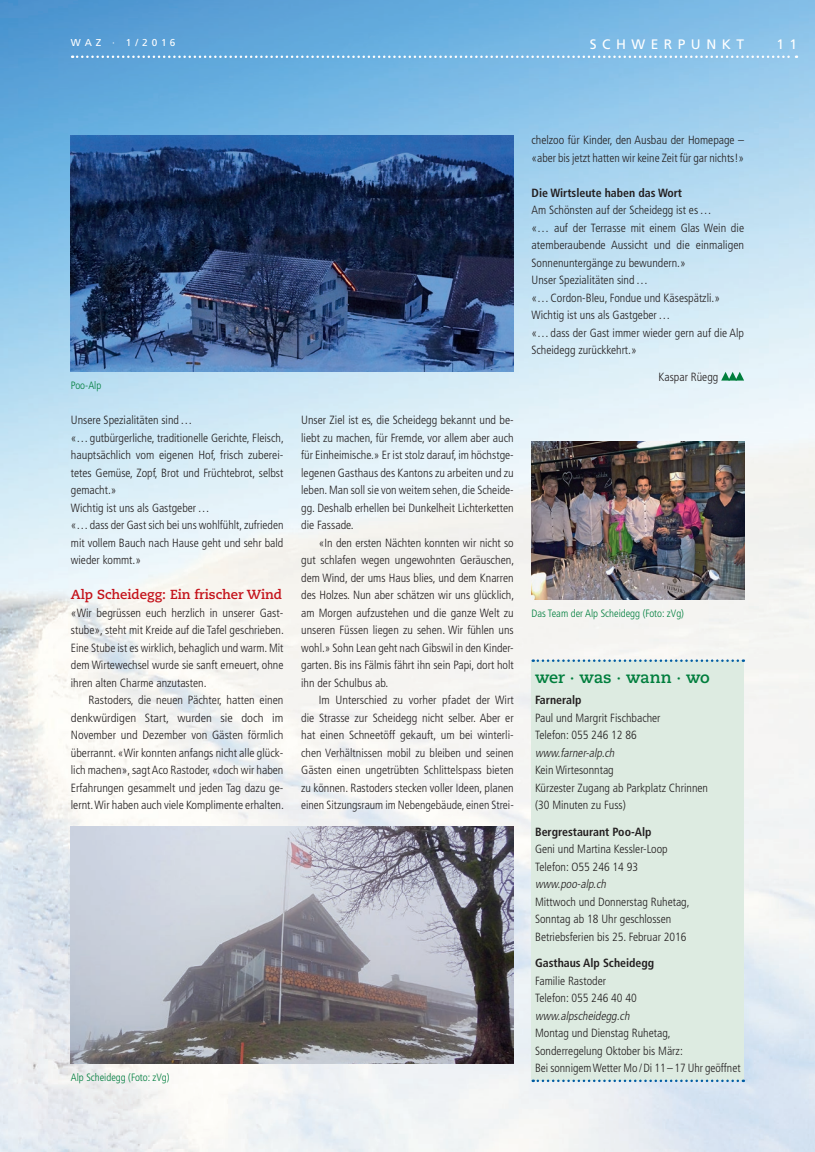
<style>
.page{position:relative;width:815px;height:1152px;background:#fff}
.page>*{position:absolute;margin:0;border:0;box-sizing:border-box;transform-origin:0 0}
.t1{font:700 16.25px "Caecilia";letter-spacing:-.01em;color:#007e3d}
.t2{font:13.75px "Frutiger";letter-spacing:.4em;color:#fff}
.t3{font:13.75px "Frutiger LT Std";color:#fff}
.t4{font:700 13.12px "Caecilia";color:#c4121a}
.t5{font:300 condensed 11.88px/17.5px "Frutiger LT Std";color:#231f20}
.t6{font:700 condensed 11.88px "Frutiger LT Std";color:#231f20}
.t7{font:italic 300 condensed 11.88px "Frutiger LT Std";color:#231f20}
.t8{font:300 condensed 10.62px "Frutiger LT Std";color:#007e3d}
.t9{font:10px "Frutiger LT Std";letter-spacing:.4em;color:#fff}
</style>
<div class="page">
<img style="left:0;top:0;width:815px;height:1152px">
<svg style="left:72px;top:56px;width:725px;height:2px"></svg>
<svg style="left:721px;top:372px;width:23px;height:8px"></svg>
<div style="left:531px;top:660px;width:213px;height:420px;background:#ddebe1"></div>
<svg style="left:533px;top:659px;width:211px;height:3px"></svg>
<svg style="left:533px;top:1079px;width:211px;height:3px"></svg>
<img style="left:71px;top:135px;width:443px;height:237px">
<img style="left:71px;top:827px;width:443px;height:236px">
<img style="left:531px;top:442px;width:213px;height:157px">
<p class="t9" style="left:71px;top:37px;width:106px">WAZ · 1/2016</p>
<p class="t2" style="left:590px;top:36px;width:156px">SCHWERPUNKT</p>
<p class="t3" style="left:776px;top:36px;width:22px">1 1</p>
<p class="t8" style="left:71px;top:379px;width:32px">Poo-Alp</p>
<p class="t5" style="left:71px;top:412px;width:215px">Unsere Spezialitäten sind…<br>«…gutbürgerliche, traditionelle Gerichte, Fleisch, hauptsächlich vom eigenen Hof, frisch zuberei&shy;tetes Gemüse, Zopf, Brot und Früchtebrot, selbst gemacht.»<br>Wichtig ist uns als Gastgeber…<br>«…dass der Gast sich bei uns wohlfühlt, zufrieden mit vollem Bauch nach Hause geht und sehr bald wieder kommt.»</p>
<p class="t4" style="left:71px;top:587px;width:213px">Alp Scheidegg: Ein frischer Wind</p>
<p class="t5" style="left:71px;top:604px;width:215px">«Wir begrüssen euch herzlich in unserer Gast&shy;stube», steht mit Kreide auf die Tafel geschrieben.<br>Eine Stube ist es wirklich, behaglich und warm. Mit dem Wirtewechsel wurde sie sanft erneuert, ohne ihren alten Charme anzutasten.</p>
<p class="t5" style="left:71px;top:692px;width:215px;text-align:justify;text-indent:18px">Rastoders, die neuen Pächter, hatten einen denkwürdigen Start, wurden sie doch im November und Dezember von Gästen förmlich überrannt. «Wir konnten anfangs nicht alle glück&shy;lich machen», sagt Aco Rastoder, «doch wir haben Erfahrungen gesammelt und jeden Tag dazu ge&shy;lernt. Wir haben auch viele Komplimente erhalten.</p>
<p class="t5" style="left:301px;top:412px;width:214px;text-align:justify">Unser Ziel ist es, die Scheidegg bekannt und be&shy;liebt zu machen, für Fremde, vor allem aber auch für Einheimische.» Er ist stolz darauf, im höchstge&shy;legenen Gasthaus des Kantons zu arbeiten und zu leben. Man soll sie von weitem sehen, die Scheide&shy;gg. Deshalb erhellen bei Dunkelheit Lichterketten die Fassade.</p>
<p class="t5" style="left:301px;top:534px;width:215px;text-indent:18px">«In den ersten Nächten konnten wir nicht so gut schlafen wegen ungewohnten Geräuschen, dem Wind, der ums Haus blies, und dem Knarren des Holzes. Nun aber schätzen wir uns glücklich, am Morgen aufzustehen und die ganze Welt zu unseren Füssen liegen zu sehen. Wir fühlen uns wohl.» Sohn Lean geht nach Gibswil in den Kinder&shy;garten. Bis ins Fälmis fährt ihn sein Papi, dort holt ihn der Schulbus ab.</p>
<p class="t5" style="left:301px;top:692px;width:214px;text-align:justify;text-indent:18px">Im Unterschied zu vorher pfadet der Wirt die Strasse zur Scheidegg nicht selber. Aber er hat einen Schneetöff gekauft, um bei winterli&shy;chen Verhältnissen mobil zu bleiben und seinen Gästen einen ungetrübten Schlittelspass bieten zu können. Rastoders stecken voller Ideen, planen einen Sitzungsraum im Nebengebäude, einen Strei-</p>
<p class="t8" style="left:71px;top:1071px;width:100px">Alp Scheidegg (Foto: zVg)</p>
<p class="t5" style="left:531px;top:132px;width:214px">chelzoo für Kinder, den Ausbau der Homepage – «aber bis jetzt hatten wir keine Zeit für gar nichts!»</p>
<p class="t6" style="left:531px;top:186px;width:152px">Die Wirtsleute haben das Wort</p>
<p class="t5" style="left:531px;top:202px;width:214px">Am Schönsten auf der Scheidegg ist es…<br>«… auf der Terrasse mit einem Glas Wein die atemberaubende Aussicht und die einmaligen Sonnenuntergänge zu bewundern.»<br>Unser Spezialitäten sind…<br>«…Cordon-Bleu, Fondue und Käsespätzli.» Wichtig ist uns als Gastgeber…<br>«…dass der Gast immer wieder gern auf die Alp Scheidegg zurückkehrt.»</p>
<p class="t5" style="left:659px;top:368px;width:61px">Kaspar Rüegg</p>
<p class="t8" style="left:531px;top:607px;width:154px">Das Team der Alp Scheidegg (Foto: zVg)</p>
<h1 class="t1" style="left:535px;top:668px;width:176px">wer · was · wann · wo</h1>
<p class="t6" style="left:535px;top:693px;width:48px">Farneralp</p>
<p class="t5" style="left:535px;top:709px;width:127px">Paul und Margrit Fischbacher<br>Telefon: 055 246 12 86</p>
<p class="t7" style="left:535px;top:746px;width:83px">www.farner-alp.ch</p>
<p class="t5" style="left:535px;top:762px;width:175px">Kein Wirtesonntag<br>Kürzester Zugang ab Parkplatz Chrinnen (30 Minuten zu Fuss)</p>
<p class="t6" style="left:535px;top:824px;width:118px">Bergrestaurant Poo-Alp</p>
<p class="t5" style="left:535px;top:840px;width:134px">Geni und Martina Kessler-Loop<br>Telefon: O55 246 14 93</p>
<p class="t7" style="left:535px;top:877px;width:75px">www.poo-alp.ch</p>
<p class="t5" style="left:535px;top:893px;width:156px">Mittwoch und Donnerstag Ruhetag,<br>Sonntag ab 18 Uhr geschlossen<br>Betriebsferien bis 25. Februar 2016</p>
<p class="t6" style="left:535px;top:956px;width:121px">Gasthaus Alp Scheidegg</p>
<p class="t5" style="left:535px;top:972px;width:103px">Familie Rastoder<br>Telefon: 055 246 40 40</p>
<p class="t7" style="left:535px;top:1008px;width:98px">www.alpscheidegg.ch</p>
<p class="t5" style="left:535px;top:1024px;width:207px">Montag und Dienstag Ruhetag,<br>Sonderregelung Oktober bis März:<br>Bei sonnigem Wetter Mo /Di 11–17 Uhr geöffnet</p>
</div>
